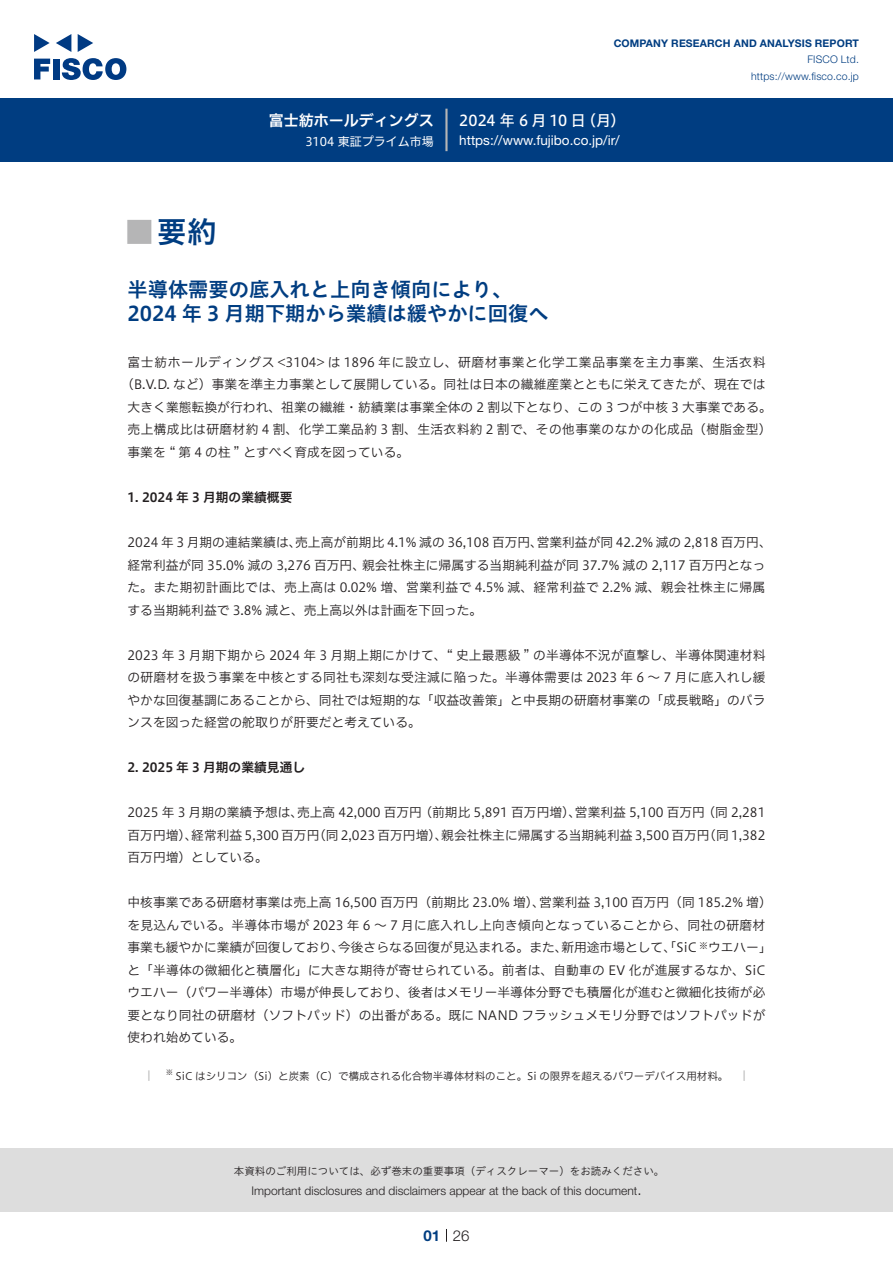
<style>
.page{position:relative;width:893px;height:1263px;background:#fff}
.page>*{position:absolute;margin:0;border:0;box-sizing:border-box;transform-origin:0 0}
.t1{font:30px "Hiragino UD Sans Std N W6";color:#003d81}
.t2{font:24px "Hiragino UD Sans Std N W6";color:#b5b5b6}
.中タイトル{font:20.25px/24px "Hiragino UD Sans Std W6";color:#003d81}
.t3{font:15px "Hiragino UD Sans F Std N W5";color:#fff}
.t4{font:15px "Hiragino UD Sans F Std N W6";color:#fff}
.t5{font:300 15px "Helvetica Neue LT Std";color:#231f20}
.t6{font:700 15px "Helvetica Neue LT Std";color:#003d81}
.t7{font:13.5px "Helvetica Neue LT Std";color:#fff}
.本文{font:12.75px/22.5px "Hiragino UD Sans F Std N W3";color:#231f20}
.本文-2{font:12.75px "Hiragino UD Sans F Std N W3";letter-spacing:.055em;color:#231f20}
.本文-3{font:12.75px "Hiragino UD Sans F Std N W3";letter-spacing:.02em;color:#231f20}
.本文-4{font:12.75px "Hiragino UD Sans F Std N W3";letter-spacing:.03em;color:#231f20}
.小タイトル{font:12.75px "Hiragino UD Sans F Std N W6";color:#231f20}
.t8{font:300 12px "Helvetica Neue LT Std";color:#231f20}
.t9{font:12px "Hiragino UD Sans F Std N W4";color:#fff}
.t10{font:10.5px "Hiragino UD Sans F Std N W3";color:#231f20}
.t11{font:10.5px "Hiragino UD Sans Std W3";color:#231f20}
.t12{font:700 10.5px "Helvetica Neue LT Std";letter-spacing:.015em;color:#003d81}
.t13{font:300 10.5px/16.5px "Helvetica Neue LT Std";letter-spacing:.015em;color:#003d81;text-align:right}
.本文-5{font:8.85px "Hiragino UD Sans F Std N W3";color:#231f20}
.t14{font:7.35px "Hiragino UD Sans F Std N W3";color:#231f20}
</style>
<div class="page">
<div style="left:0;top:1148px;width:893px;height:64px;background:#ddd"></div>
<svg style="left:34px;top:59px;width:16px;height:20px"></svg>
<div style="left:53px;top:59px;width:6px;height:20px;background:#003a83"></div>
<svg style="left:62px;top:58px;width:64px;height:22px"></svg>
<svg style="left:34px;top:34px;width:16px;height:18px"></svg>
<svg style="left:78px;top:34px;width:15px;height:18px"></svg>
<svg style="left:56px;top:34px;width:15px;height:18px"></svg>
<div style="left:0;top:98px;width:893px;height:64px;background:#003d81"></div>
<hr style="left:445px;top:109px;width:3px;height:42px;background:#b5b5b6">
<svg style="left:446px;top:1229px;width:1px;height:13px"></svg>
<svg style="left:148px;top:1070px;width:2px;height:11px"></svg>
<svg style="left:743px;top:1070px;width:2px;height:11px"></svg>
<p class="t4" style="left:269px;top:109px;width:167px">富士紡ホールディングス</p>
<p class="t9" style="left:305px;top:132px;width:130px">3104 東証プライム市場</p>
<p class="t12" style="left:614px;top:37px;width:247px">COMPANY RESEARCH AND ANALYSIS REPORT</p>
<p class="t13" style="left:751px;top:51px;width:109px">FISCO Ltd. https://www.fisco.co j p.</p>
<p class="t3" style="left:581px;top:109px;width:46px">（月(</p>
<p class="t3" style="left:459px;top:109px;width:128px">2024 年 6 月 10 日</p>
<p class="t7" style="left:459px;top:132px;width:162px">https://www.fujibo. c o j p. /i r/</p>
<p class="t1" style="left:157px;top:209px;width:61px">要約</p>
<p class="t2" style="left:128px;top:213px;width:25px">█</p>
<p class="中タイトル" style="left:128px;top:276px;width:422px">半導体需要の底入れと上向き傾向により、<br>2024 年 3 月期下期から業績は緩やかに回復へ</p>
<p class="本文-2" style="left:128px;top:352px;width:639px">富士紡ホールディングス &lt;3104&gt; は 1896 年に設立し、研磨材事業と化学工業品事業を主力事業、生活衣料</p>
<p class="本文" style="left:121px;top:373px;width:646px">（B V. D. . など）事業を準主力事業として展開している。同社は日本の繊維産業とともに栄えてきたが、現在では</p>
<p class="本文" style="left:128px;top:395px;width:646px">大きく業態転換が行われ、祖業の繊維・紡績業は事業全体の 2 割以下となり、この 3 つが中核 3 大事業である。</p>
<p class="本文-4" style="left:128px;top:420px;width:645px">売上構成比は研磨材約 4 割、化学工業品約 3 割、生活衣料約 2 割で、その他事業のなかの化成品（樹脂金型(</p>
<p class="本文" style="left:128px;top:440px;width:283px">事業を “ 第 4 の柱 ” とすべく育成を図っている。</p>
<p class="小タイトル" style="left:128px;top:487px;width:166px">1. 2024 年 3 月期の業績概要</p>
<p class="本文" style="left:537px;top:530px;width:237px">営業利益が同 42.2% 減の 2,818 百万円、</p>
<p class="本文" style="left:295px;top:530px;width:249px">売上高が前期比 4.1% 減の 36,108 百万円、</p>
<p class="本文" style="left:128px;top:530px;width:175px">2024 年 3 月期の連結業績は、</p>
<p class="本文" style="left:128px;top:553px;width:639px">経常利益が同 35.0% 減の 3,276 百万円、<br>た。また期初計画比では、売上高は 0.02% 増、営業利益で 4.5% 減、経常利益で 2.2% 減、親会社株主に帰属する当期純利益で 3.8% 減と、売上高以外は計画を下回った。</p>
<p class="本文" style="left:128px;top:643px;width:639px;text-align:justify">2023 年 3 月期下期から 2024 年 3 月期上期にかけて、“ 史上最悪級 ” の半導体不況が直撃し、半導体関連材料の研磨材を扱う事業を中核とする同社も深刻な受注減に陥った。半導体需要は 2023 年 6 ～ 7 月に底入れし緩やかな回復基調にあることから、同社では短期的な「収益改善策」と中長期の研磨材事業の「成長戦略」のバランスを図った経営の舵取りが肝要だと考えている。</p>
<p class="小タイトル" style="left:128px;top:757px;width:179px">2. 2025 年 3 月期の業績見通し</p>
<p class="本文" style="left:702px;top:800px;width:65px">（同 2,281</p>
<p class="本文" style="left:362px;top:553px;width:405px">親会社株主に帰属する当期純利益が同 37.7% 減の 2,117 百万円となっ</p>
<p class="本文" style="left:419px;top:800px;width:163px">（前期比 5,891 百万円増）、</p>
<p class="本文" style="left:575px;top:800px;width:132px">営業利益 5,100 百万円</p>
<p class="本文" style="left:128px;top:800px;width:177px">2025 年 3 月期の業績予想は、</p>
<p class="本文" style="left:297px;top:800px;width:127px">売上高 42,000 百万円</p>
<p class="本文" style="left:191px;top:823px;width:130px">経常利益 5,300 百万円</p>
<p class="本文" style="left:441px;top:823px;width:270px">親会社株主に帰属する当期純利益 3,500 百万円</p>
<p class="本文" style="left:128px;top:823px;width:142px">百万円増）、<br>百万円増）としている。</p>
<p class="本文" style="left:313px;top:823px;width:136px">（同 2,023 百万円増）、</p>
<p class="本文" style="left:703px;top:823px;width:64px">（同 1,382</p>
<p class="本文" style="left:128px;top:890px;width:419px">中核事業である研磨材事業は売上高 16,500 百万円（前期比 23.0% 増）、</p>
<p class="本文-3" style="left:128px;top:915px;width:639px">を見込んでいる。半導体市場が 2023 年 6 ～ 7 月に底入れし上向き傾向となっていることから、同社の研磨材</p>
<p class="本文" style="left:708px;top:935px;width:65px">ウエハー「</p>
<p class="本文" style="left:539px;top:890px;width:234px">営業利益 3,100 百万円（同 185.2% 増(</p>
<p class="本文" style="left:128px;top:935px;width:639px">事業も緩やかに業績が回復しており、<br>と「半導体の微細化と積層化」に大きな期待が寄せられている。前者は、自動車の EV 化が進展するなか、SiCウエハー（パワー半導体）市場が伸長しており、後者はメモリー半導体分野でも積層化が進むと微細化技術が必要となり同社の研磨材（ソフトパッド）の出番がある。既に NAND フラッシュメモリ分野ではソフトパッドが使われ始めている。</p>
<p class="t10" style="left:176px;top:1068px;width:554px">SiC はシリコン（Si）と炭素（C）で構成される化合物半導体材料のこと。Si の限界を超えるパワーデバイス用材料。</p>
<p class="本文" style="left:338px;top:935px;width:231px">今後さらなる回復が見込まれる。また、</p>
<p class="本文" style="left:561px;top:935px;width:137px">新用途市場として、「SiC</p>
<p class="本文-5" style="left:699px;top:939px;width:10px">※</p>
<p class="t14" style="left:166px;top:1067px;width:9px">※</p>
<p class="t11" style="left:234px;top:1163px;width:432px">本資料のご利用については、必ず巻末の重要事項（ディスクレーマー）をお読みください。</p>
<p class="t5" style="left:637px;top:1180px;width:6px">.</p>
<p class="t8" style="left:251px;top:1183px;width:387px">Important disclosures and disclaimers appear at the back of this document</p>
<p class="t6" style="left:423px;top:1226px;width:18px">01</p>
<p class="t5" style="left:453px;top:1226px;width:18px">26</p>
</div>
